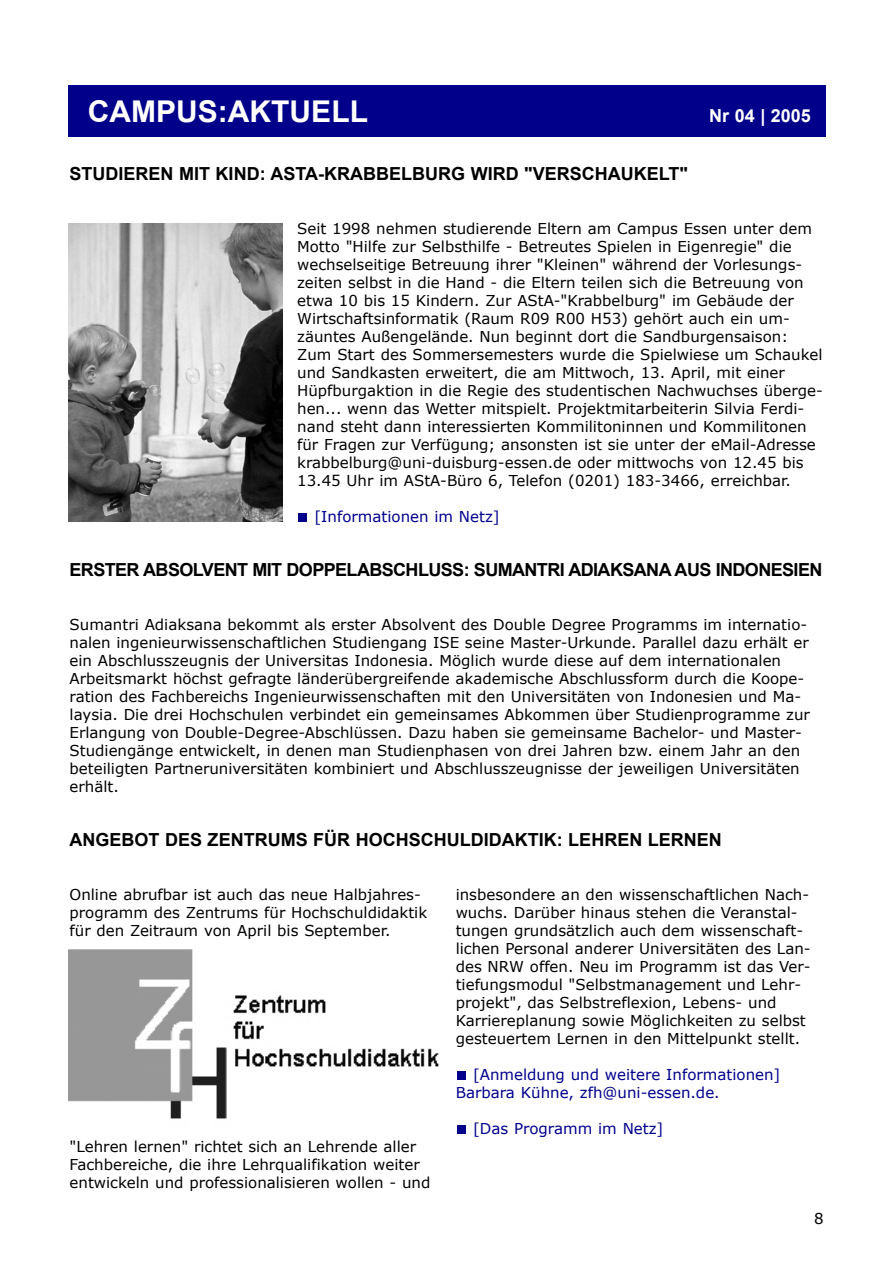
<style>
.page{position:relative;width:893px;height:1263px;background:#fff}
.page>*{position:absolute;margin:0;border:0;box-sizing:border-box;transform-origin:0 0}
.t1{font:700 30px "Arial";color:#fff}
.t2{font:700 18px "Arial";color:#000}
.t3{font:700 18px "Arial";letter-spacing:-.035em;color:#000}
.t4{font:700 18px "Arial";color:#fff}
.t5{font:15px/18px "Verdana";color:#000}
.t6{font:15px/18px "Verdana";color:#00008b}
</style>
<div class="page">
<div style="left:68px;top:85px;width:757px;height:51px;background:#00008b"></div>
<div style="left:299px;top:513px;width:8px;height:9px;background:#00008b"></div>
<div style="left:457px;top:1125px;width:8px;height:9px;background:#00008b"></div>
<div style="left:457px;top:1071px;width:8px;height:9px;background:#00008b"></div>
<img style="left:68px;top:223px;width:214px;height:299px">
<img style="left:68px;top:949px;width:371px;height:170px">
<h1 class="t1" style="left:88px;top:95px;width:281px">CAMPUS:AKTUELL</h1>
<p class="t4" style="left:709px;top:106px;width:103px">Nr 04 | 2005</p>
<p class="t2" style="left:70px;top:164px;width:620px">STUDIEREN MIT KIND: ASTA-KRABBELBURG WIRD "VERSCHAUKELT"</p>
<p class="t5" style="left:297px;top:219px;width:527px">Seit 1998 nehmen studierende Eltern am Campus Essen unter dem Motto "Hilfe zur Selbsthilfe - Betreutes Spielen in Eigenregie" die wechselseitige Betreuung ihrer "Kleinen" während der Vorlesungs&shy;zeiten selbst in die Hand - die Eltern teilen sich die Betreuung von etwa 10 bis 15 Kindern. Zur AStA-"Krabbelburg" im Gebäude der Wirtschaftsinformatik (Raum R09 R00 H53) gehört auch ein um&shy;zäuntes Außengelände. Nun beginnt dort die Sandburgensaison:<br>Zum Start des Sommersemesters wurde die Spielwiese um Schaukel und Sandkasten erweitert, die am Mittwoch, 13. April, mit einer Hüpfburgaktion in die Regie des studentischen Nachwuchses überge&shy;hen... wenn das Wetter mitspielt. Projektmitarbeiterin Silvia Ferdi&shy;nand steht dann interessierten Kommilitoninnen und Kommilitonen für Fragen zur Verfügung; ansonsten ist sie unter der eMail-Adresse krabbelburg@uni-duisburg-essen.de oder mittwochs von 12.45 bis 13.45 Uhr im AStA-Büro 6, Telefon (0201) 183-3466, erreichbar.</p>
<p class="t6" style="left:314px;top:507px;width:187px">[Informationen im Netz]</p>
<p class="t3" style="left:70px;top:560px;width:754px">ERSTER ABSOLVENT MIT DOPPELABSCHLUSS: SUMANTRI ADIAKSANA AUS INDONESIEN</p>
<p class="t5" style="left:70px;top:615px;width:742px">Sumantri Adiaksana bekommt als erster Absolvent des Double Degree Programms im internatio&shy;nalen ingenieurwissenschaftlichen Studiengang ISE seine Master-Urkunde. Parallel dazu erhält er ein Abschlusszeugnis der Universitas Indonesia. Möglich wurde diese auf dem internationalen Arbeitsmarkt höchst gefragte länderübergreifende akademische Abschlussform durch die Koope&shy;ration des Fachbereichs Ingenieurwissenschaften mit den Universitäten von Indonesien und Ma&shy;laysia. Die drei Hochschulen verbindet ein gemeinsames Abkommen über Studienprogramme zur Erlangung von Double-Degree-Abschlüssen. Dazu haben sie gemeinsame Bachelor- und Master-Studiengänge entwickelt, in denen man Studienphasen von drei Jahren bzw. einem Jahr an den beteiligten Partneruniversitäten kombiniert und Abschlusszeugnisse der jeweiligen Universitäten erhält.</p>
<p class="t2" style="left:70px;top:830px;width:653px">ANGEBOT DES ZENTRUMS FÜR HOCHSCHULDIDAKTIK: LEHREN LERNEN</p>
<p class="t5" style="left:70px;top:885px;width:359px">Online abrufbar ist auch das neue Halbjahres&shy;programm des Zentrums für Hochschuldidaktik für den Zeitraum von April bis September.</p>
<p class="t5" style="left:70px;top:1137px;width:362px">"Lehren lernen" richtet sich an Lehrende aller<br>Fachbereiche, die ihre Lehrqualifikation weiter entwickeln und professionalisieren wollen - und</p>
<p class="t5" style="left:455px;top:885px;width:356px">insbesondere an den wissenschaftlichen Nach&shy;wuchs. Darüber hinaus stehen die Veranstal&shy;tungen grundsätzlich auch dem wissenschaft&shy;lichen Personal anderer Universitäten des Lan&shy;des NRW offen. Neu im Programm ist das Ver&shy;tiefungsmodul "Selbstmanagement und Lehr&shy;projekt", das Selbstreflexion, Lebens- und Karriereplanung sowie Möglichkeiten zu selbst gesteuertem Lernen in den Mittelpunkt stellt.</p>
<p class="t6" style="left:455px;top:1065px;width:326px;text-indent:17px">[Anmeldung und weitere Informationen]<br>Barbara Kühne, zfh@uni-essen.de.</p>
<p class="t6" style="left:473px;top:1119px;width:192px">[Das Programm im Netz]</p>
<p class="t5" style="left:814px;top:1209px;width:11px">8</p>
</div>
